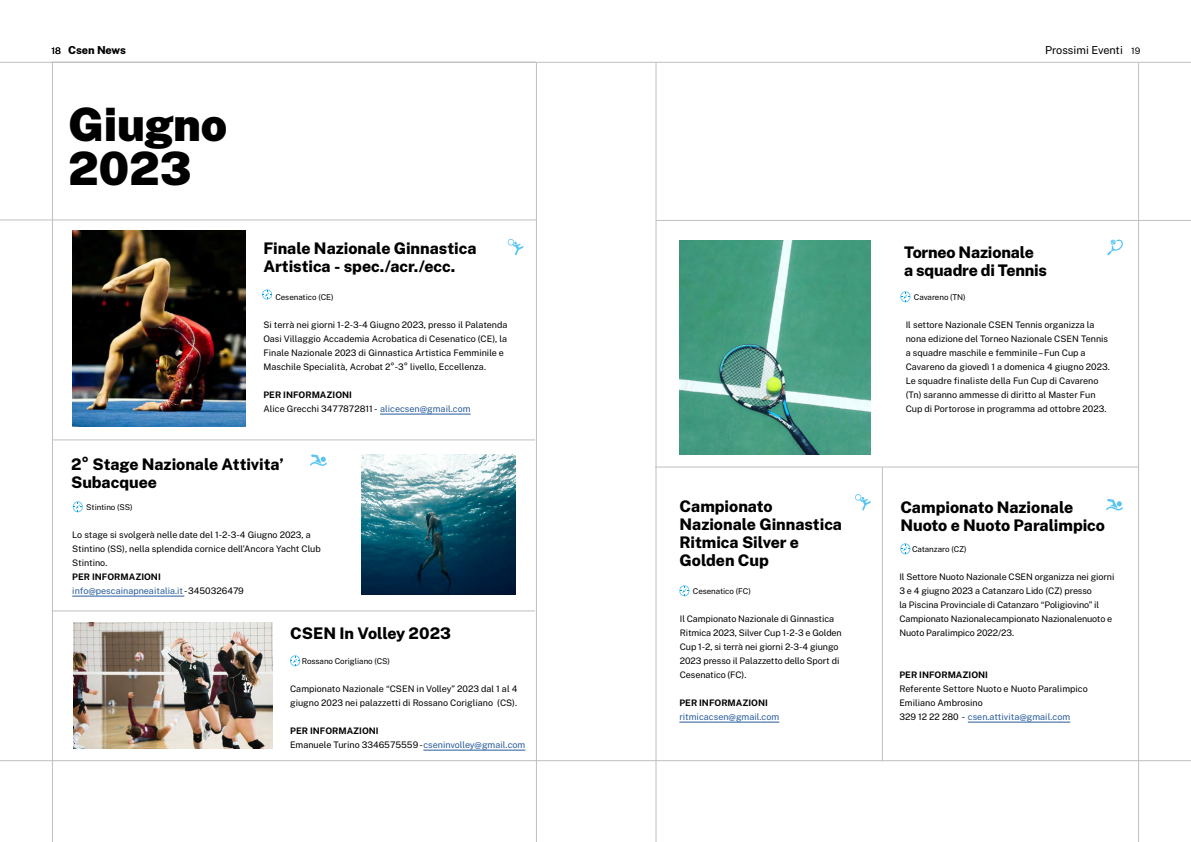
<style>
.page{position:relative;width:1191px;height:842px;background:#fff}
.page>*{position:absolute;margin:0;border:0;box-sizing:border-box;transform-origin:0 0}
.t1{font:900 46px/44px "Public Sans";letter-spacing:-.005em;color:#000}
.t2{font:800 16px/18px "Public Sans";letter-spacing:-.005em;color:#000}
.t3{font:11px "Public Sans";color:#000}
.t4{font:800 11px "Public Sans";letter-spacing:-.01em;color:#000}
.t5{font:9px/14px "Public Sans";color:#000}
.t6{font:9px/14px "Public Sans";color:#275b9b}
.t7{font:700 9px "Public Sans";color:#000}
.t8{font:8px "Public Sans";letter-spacing:-.005em;color:#000}
.s1{font-weight:400;font-size:9px}
.s2{font-size:9px}
.s3{font-weight:700}
.s4{color:#275b9b}
.s5{font-weight:700;color:#000}
.s6{color:#000}
</style>
<div class="page">
<hr style="left:1138px;top:63px;width:1px;height:779px;background:#bfbfbf">
<hr style="left:0;top:760px;width:1191px;height:1px;background:#bfbfbf">
<hr style="left:0;top:62px;width:1191px;height:1px;background:#bfbfbf">
<hr style="left:0;top:219px;width:537px;height:1px;background:#bfbfbf">
<hr style="left:656px;top:220px;width:535px;height:1px;background:#bfbfbf">
<hr style="left:655px;top:62px;width:1px;height:780px;background:#bfbfbf">
<hr style="left:536px;top:62px;width:1px;height:780px;background:#bfbfbf">
<hr style="left:52px;top:62px;width:1px;height:780px;background:#bfbfbf">
<hr style="left:53px;top:439px;width:482px;height:1px;background:#bfbfbf">
<hr style="left:53px;top:610px;width:482px;height:1px;background:#bfbfbf">
<svg style="left:262px;top:290px;width:10px;height:9px"></svg>
<img style="left:73px;top:230px;width:173px;height:196px">
<svg style="left:73px;top:501px;width:10px;height:11px"></svg>
<img style="left:361px;top:455px;width:154px;height:139px">
<hr style="left:380px;top:414px;width:90px;height:1px;background:#275b9b">
<hr style="left:72px;top:596px;width:112px;height:1px;background:#275b9b">
<svg style="left:290px;top:655px;width:10px;height:11px"></svg>
<hr style="left:423px;top:750px;width:102px;height:1px;background:#275b9b">
<svg style="left:508px;top:239px;width:15px;height:16px"></svg>
<hr style="left:679px;top:722px;width:100px;height:1px;background:#275b9b">
<hr style="left:967px;top:722px;width:103px;height:1px;background:#275b9b">
<img style="left:679px;top:241px;width:191px;height:213px">
<svg style="left:900px;top:291px;width:10px;height:11px"></svg>
<svg style="left:679px;top:585px;width:10px;height:11px"></svg>
<svg style="left:900px;top:543px;width:10px;height:11px"></svg>
<hr style="left:655px;top:466px;width:483px;height:1px;background:#bfbfbf">
<hr style="left:882px;top:467px;width:1px;height:294px;background:#bfbfbf">
<svg style="left:1106px;top:499px;width:17px;height:11px"></svg>
<svg style="left:855px;top:494px;width:16px;height:16px"></svg>
<svg style="left:1107px;top:240px;width:16px;height:15px"></svg>
<svg style="left:310px;top:454px;width:17px;height:12px"></svg>
<img style="left:74px;top:622px;width:199px;height:126px">
<p class="t4" style="left:52px;top:42px;width:76px"><span class="s1">18</span> Csen News</p>
<p class="t3" style="left:1045px;top:42px;width:97px">Prossimi Eventi <span class="s2">19</span></p>
<h1 class="t1" style="left:68px;top:100px;width:161px">Giugno<br>2023</h1>
<h2 class="t2" style="left:263px;top:239px;width:215px">Finale Nazionale Ginnastica<br>Artistica - spec./acr./ecc.</h2>
<p class="t8" style="left:275px;top:292px;width:60px">Cesenatico (CE)</p>
<p class="t5" style="left:263px;top:318px;width:246px">Si terrà nei giorni 1-2-3-4 Giugno 2023, presso il Palatenda Oasi Villaggio Accademia Acrobatica di Cesenatico (CE), la Finale Nazionale 2023 di Ginnastica Artistica Femminile e Maschile Specialità, Acrobat 2°-3° livello, Eccellenza.</p>
<p class="t5" style="left:263px;top:388px;width:209px"><span class="s3">PER INFORMAZIONI<br></span>Alice Grecchi 3477872811 - <span class="s4">alicecsen@gmail.com</span></p>
<h2 class="t2" style="left:71px;top:454px;width:214px">2° Stage Nazionale Attivita’<br>Subacquee</h2>
<p class="t8" style="left:86px;top:502px;width:48px">Stintino (SS)</p>
<p class="t5" style="left:72px;top:528px;width:250px">Lo stage si svolgerà nelle date del 1-2-3-4 Giugno 2023, a<br>Stintino (SS), nella splendida cornice dell’Ancora Yacht Club<br>Stintino.</p>
<p class="t6" style="left:72px;top:570px;width:173px"><span class="s5">PER INFORMAZIONI </span>info@pescainapneaitalia.it <span class="s6">- 3450326479</span></p>
<h2 class="t2" style="left:290px;top:623px;width:162px">CSEN In Volley 2023</h2>
<p class="t8" style="left:302px;top:656px;width:90px">Rossano Corigliano (CS)</p>
<p class="t5" style="left:290px;top:682px;width:229px">Campionato Nazionale “CSEN in Volley” 2023 dal 1 al 4 giugno 2023 nei palazzetti di Rossano Corigliano (CS).</p>
<p class="t5" style="left:290px;top:724px;width:237px"><span class="s3">PER INFORMAZIONI<br></span>Emanuele Turino 3346575559 -<span class="s4">cseninvolley@gmail.com</span></p>
<h2 class="t2" style="left:679px;top:496px;width:164px">Campionato<br>Nazionale Ginnastica<br>Ritmica Silver e<br>Golden Cup</h2>
<p class="t8" style="left:693px;top:586px;width:59px">Cesenatico (FC)</p>
<p class="t5" style="left:680px;top:612px;width:163px">Il Campionato Nazionale di Ginnastica Ritmica 2023, Silver Cup 1-2-3 e Golden Cup 1-2, si terrà nei giorni 2-3-4 giungo 2023 presso il Palazzetto dello Sport di Cesenatico (FC).</p>
<p class="t7" style="left:679px;top:697px;width:90px">PER INFORMAZIONI</p>
<p class="t6" style="left:679px;top:710px;width:101px">ritmicacsen@gmail.com</p>
<h2 class="t2" style="left:904px;top:243px;width:144px">Torneo Nazionale a squadre di Tennis</h2>
<p class="t8" style="left:914px;top:292px;width:53px">Cavareno (TN)</p>
<p class="t5" style="left:905px;top:318px;width:205px">Il settore Nazionale CSEN Tennis organizza la nona edizione del Torneo Nazionale CSEN Tennis a squadre maschile e femminile – Fun Cup a Cavareno da giovedì 1 a domenica 4 giugno 2023.<br>Le squadre finaliste della Fun Cup di Cavareno (Tn) saranno ammesse di diritto al Master Fun Cup di Portorose in programma ad ottobre 2023.</p>
<h2 class="t2" style="left:900px;top:497px;width:206px">Campionato Nazionale<br>Nuoto e Nuoto Paralimpico</h2>
<p class="t8" style="left:912px;top:544px;width:56px">Catanzaro (CZ)</p>
<p class="t5" style="left:899px;top:570px;width:216px">Il Settore Nuoto Nazionale CSEN organizza nei giorni 3 e 4 giugno 2023 a Catanzaro Lido (CZ) presso<br>la Piscina Provinciale di Catanzaro “Poligiovino” il Campionato Nazionalecampionato Nazionalenuoto e Nuoto Paralimpico 2022/23.</p>
<p class="t7" style="left:899px;top:669px;width:90px">PER INFORMAZIONI</p>
<p class="t5" style="left:899px;top:682px;width:190px">Referente Settore Nuoto e Nuoto Paralimpico<br>Emiliano Ambrosino<br>329 12 22 280 - <span class="s4">csen.attivita@gmail.com</span></p>
</div>
